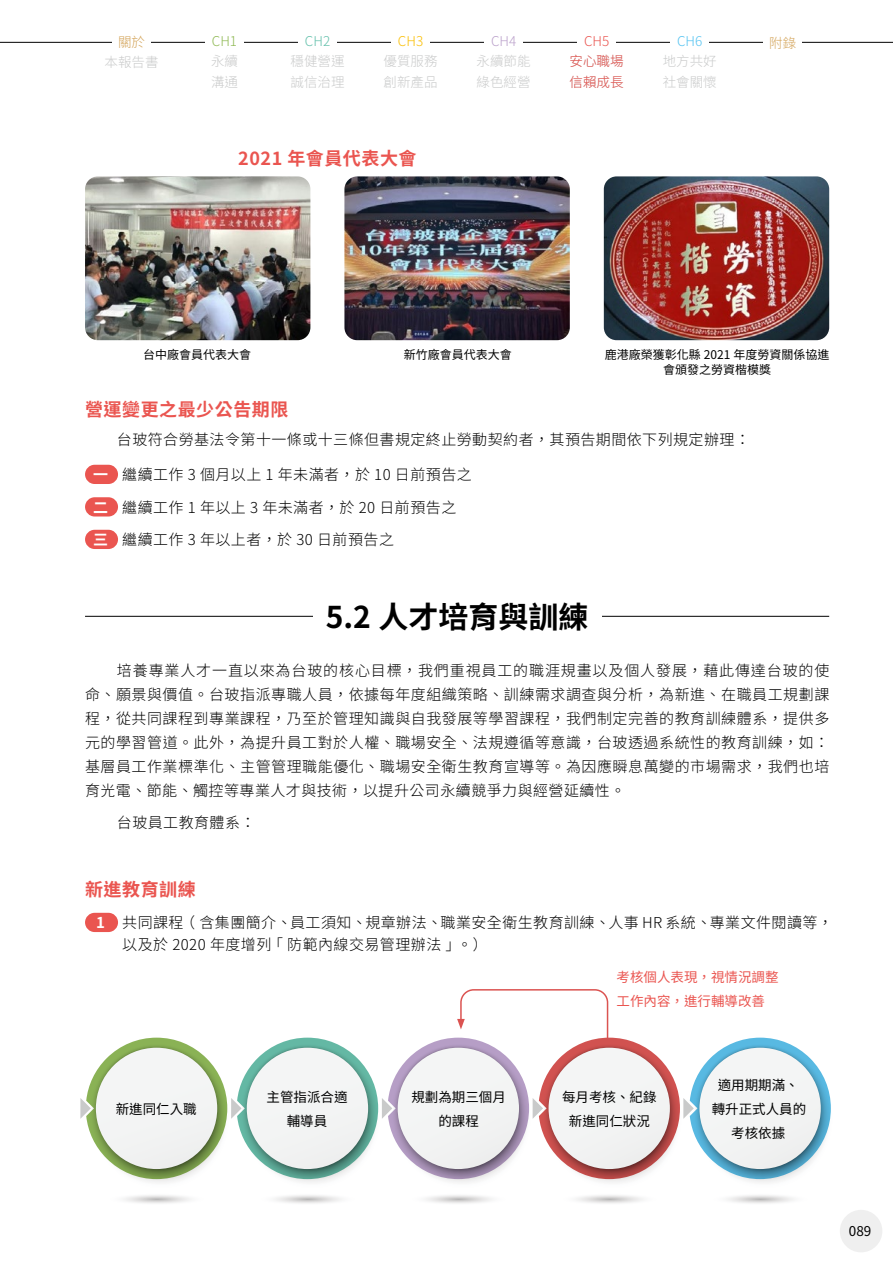
<style>
.page{position:relative;width:893px;height:1263px;background:#fff}
.page>*{position:absolute;margin:0;border:0;box-sizing:border-box;transform-origin:0 0}
.t1{font:700 30px "Noto Sans CJ Ktc";color:#000}
.t2{font:700 18px "Noto Sans CJ Ktc";letter-spacing:.03em;color:#ea5550}
.t3{font:300 15px/24px "Noto Sans CJ Ktc";letter-spacing:.03em;color:#000}
.t4{font:13.5px/24px "Noto Sans CJ Ktc";color:#000;text-align:center}
.t5{font:300 13.5px/21px "Noto Sans CJ Ktc";color:#c9caca}
.t6{font:13.5px/24px "Noto Sans CJ Ktc";color:#ea5550}
.t7{font:300 13.5px/19.2px "Noto Sans CJ Ktc";color:#ea5550;text-align:center}
.t8{font:300 13.5px "Noto Sans CJ Ktc";color:#d3a358}
.t9{font:300 13.5px "Noto Sans CJ Ktc";color:#63c0ab}
.t10{font:300 13.5px "Noto Sans CJ Ktc";color:#8fb954}
.t11{font:300 13.5px "Noto Sans CJ Ktc";color:#fabe00}
.t12{font:300 13.5px "Noto Sans CJ Ktc";color:#bba1cb}
.t13{font:300 13.5px "Noto Sans CJ Ktc";color:#54c3f1}
.t14{font:12px/15px "Noto Sans CJ Ktc";color:#000;text-align:center}
.s1{font-weight:700;color:#fff}
</style>
<div class="page">
<hr style="left:85px;top:616px;width:744px;height:1px;background:#000">
<div style="left:313px;top:588px;width:288px;height:56px;background:#fff"></div>
<div style="left:85px;top:465px;width:33px;height:19px;background:#ea5550;border-radius:10px"></div>
<div style="left:85px;top:497px;width:33px;height:19px;background:#ea5550;border-radius:10px"></div>
<div style="left:85px;top:530px;width:33px;height:19px;background:#ea5550;border-radius:10px"></div>
<img style="left:85px;top:176px;width:225px;height:164px">
<img style="left:344px;top:176px;width:226px;height:164px">
<img style="left:604px;top:176px;width:225px;height:164px">
<div style="left:85px;top:913px;width:33px;height:19px;background:#ea5550;border-radius:10px"></div>
<svg style="left:80px;top:989px;width:751px;height:214px"></svg>
<hr style="left:0;top:42px;width:893px;height:1px;background:#000">
<div style="left:298px;top:33px;width:39px;height:17px;background:#fff"></div>
<div style="left:205px;top:33px;width:39px;height:17px;background:#fff"></div>
<div style="left:112px;top:34px;width:39px;height:17px;background:#fff"></div>
<div style="left:391px;top:33px;width:39px;height:17px;background:#fff"></div>
<div style="left:484px;top:33px;width:39px;height:17px;background:#fff"></div>
<div style="left:670px;top:33px;width:39px;height:17px;background:#fff"></div>
<div style="left:763px;top:34px;width:39px;height:17px;background:#fff"></div>
<div style="left:840px;top:1210px;width:42px;height:42px;background:#efefef;border-radius:50%"></div>
<div style="left:577px;top:33px;width:39px;height:17px;background:#fff"></div>
<p class="t8" style="left:118px;top:35px;width:28px">關於</p>
<p class="t5" style="left:105px;top:51px;width:55px">本報告書</p>
<p class="t10" style="left:212px;top:34px;width:27px">CH1</p>
<p class="t5" style="left:211px;top:51px;width:28px">永續溝通</p>
<p class="t9" style="left:305px;top:34px;width:27px">CH2</p>
<p class="t5" style="left:291px;top:51px;width:55px">穩健營運誠信治理</p>
<p class="t11" style="left:398px;top:34px;width:27px">CH3</p>
<p class="t5" style="left:384px;top:51px;width:55px">優質服務創新產品</p>
<p class="t2" style="left:238px;top:148px;width:180px">2021 年會員代表大會</p>
<p class="t12" style="left:491px;top:34px;width:27px">CH4</p>
<p class="t5" style="left:477px;top:51px;width:55px">永續節能綠色經營</p>
<p class="t7" style="left:570px;top:32px;width:55px">CH5<br>安心職場</p>
<p class="t7" style="left:570px;top:72px;width:55px">信賴成長</p>
<p class="t13" style="left:677px;top:34px;width:27px">CH6</p>
<p class="t5" style="left:663px;top:51px;width:55px">地方共好社會關懷</p>
<p class="t8" style="left:769px;top:35px;width:28px">附錄</p>
<p class="t14" style="left:143px;top:348px;width:109px">台中廠會員代表大會</p>
<p class="t14" style="left:404px;top:348px;width:109px">新竹廠會員代表大會</p>
<p class="t14" style="left:605px;top:348px;width:226px">鹿港廠榮獲彰化縣 2021 年度勞資關係協進會頒發之勞資楷模獎</p>
<p class="t2" style="left:85px;top:399px;width:205px">營運變更之最少公告期限</p>
<p class="t3" style="left:117px;top:428px;width:634px">台玻符合勞基法令第十一條或十三條但書規定終止勞動契約者，其預告期間依下列規定辦理：</p>
<p class="t3" style="left:93px;top:459px;width:380px;line-height:32.5px"><span class="s1">一</span> 繼續工作 3 個月以上 1 年未滿者，於 10 日前預告之<span class="s1">二</span> 繼續工作 1 年以上 3 年未滿者，於 20 日前預告之<span class="s1">三</span> 繼續工作 3 年以上者，於 30 日前預告之</p>
<h1 class="t1" style="left:326px;top:600px;width:264px">5.2 人才培育與訓練</h1>
<p class="t3" style="left:85px;top:659px;width:746px;text-align:justify;text-indent:32px">培養專業人才一直以來為台玻的核心目標，我們重視員工的職涯規畫以及個人發展，藉此傳達台玻的使命、願景與價值。台玻指派專職人員，依據每年度組織策略、訓練需求調查與分析，為新進、在職員工規劃課程，從共同課程到專業課程，乃至於管理知識與自我發展等學習課程，我們制定完善的教育訓練體系，提供多元的學習管道。此外，為提升員工對於人權、職場安全、法規遵循等意識，台玻透過系統性的教育訓練，如：基層員工作業標準化、主管管理職能優化、職場安全衛生教育宣導等。為因應瞬息萬變的市場需求，我們也培育光電、節能、觸控等專業人才與技術，以提升公司永續競爭力與經營延續性。</p>
<p class="t3" style="left:117px;top:811px;width:140px">台玻員工教育體系：</p>
<p class="t2" style="left:85px;top:879px;width:112px">新進教育訓練</p>
<p class="t3" style="left:122px;top:912px;width:712px;line-height:21.9px;text-indent:-26px"><span class="s1">1</span> 共同課程（含集團簡介、員工須知、規章辦法、職業安全衛生教育訓練、人事 HR 系統、專業文件閱讀等，以及於 2020 年度增列「防範內線交易管理辦法」。）</p>
<p class="t6" style="left:617px;top:965px;width:163px">考核個人表現，視情況調整工作內容，進行輔導改善</p>
<p class="t4" style="left:266px;top:1085px;width:82px">主管指派合適輔導員</p>
<p class="t4" style="left:116px;top:1097px;width:83px">新進同仁入職</p>
<p class="t4" style="left:411px;top:1085px;width:96px">規劃為期三個月的課程</p>
<p class="t4" style="left:562px;top:1085px;width:96px">每月考核、紀錄新進同仁狀況</p>
<p class="t4" style="left:712px;top:1073px;width:96px">適用期期滿、轉升正式人員的考核依據</p>
<p class="t4" style="left:849px;top:1219px;width:24px">089</p>
</div>
